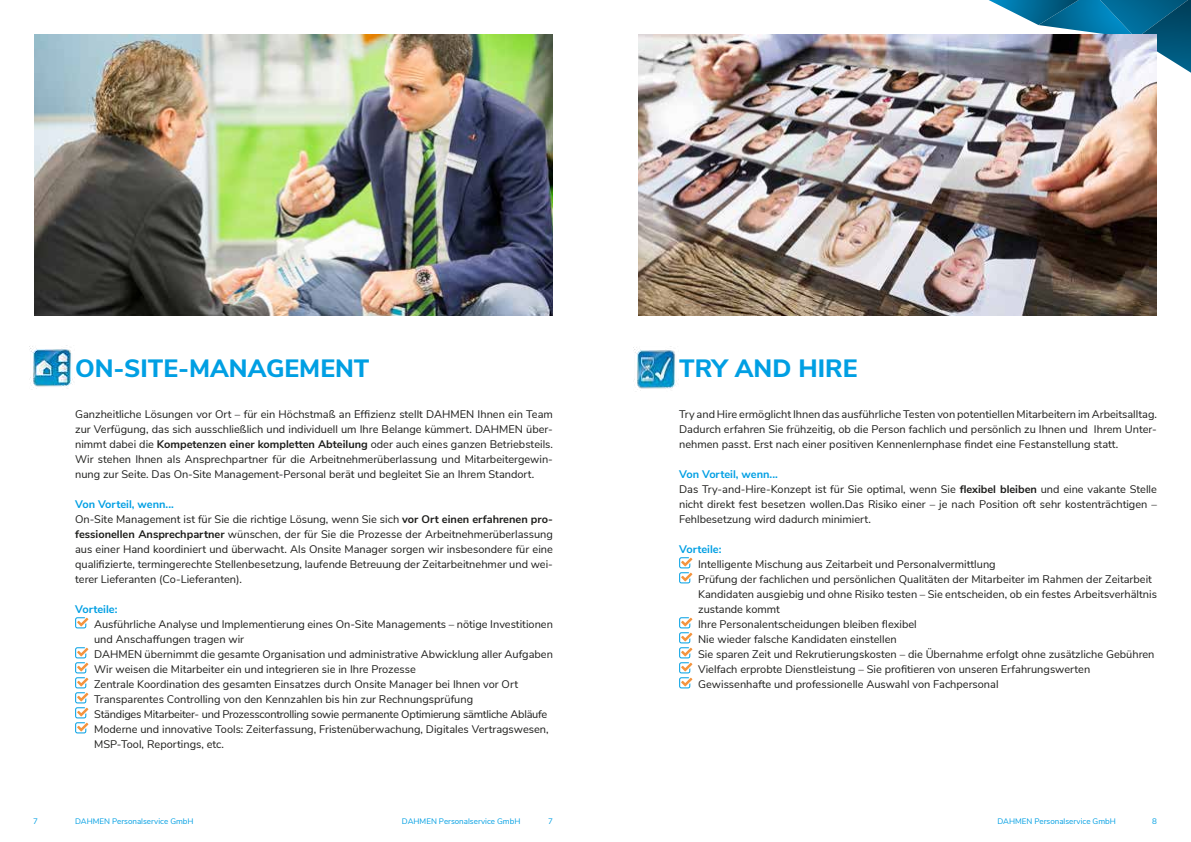
<style>
.page{position:relative;width:1191px;height:842px;background:#fff}
.page>*{position:absolute;margin:0;border:0;box-sizing:border-box;transform-origin:0 0}
.t1{font:800 25px "Nunito Sans";color:#009fe3}
.t2{font:11px/15px "Nunito Sans";color:#1d1d1b}
.t3{font:700 11px "Nunito Sans";color:#009fe3}
.t4{font:8px "Nunito Sans";color:#009fe3}
.s1{font-weight:700}
.s2{font-weight:700;color:#009fe3}
</style>
<div class="page">
<svg style="left:971px;top:0;width:220px;height:73px"></svg>
<svg style="left:679px;top:557px;width:13px;height:26px"></svg>
<svg style="left:679px;top:617px;width:13px;height:71px"></svg>
<img style="left:633px;top:346px;width:44px;height:45px">
<img style="left:638px;top:35px;width:519px;height:280px">
<svg style="left:75px;top:617px;width:13px;height:11px"></svg>
<svg style="left:75px;top:647px;width:13px;height:86px"></svg>
<img style="left:34px;top:35px;width:519px;height:281px">
<img style="left:29px;top:345px;width:46px;height:44px">
<h1 class="t1" style="left:75px;top:350px;width:296px">ON-SITE-MANAGEMENT</h1>
<p class="t2" style="left:75px;top:406px;width:479px;text-align:justify">Ganzheitliche Lösungen vor Ort – für ein Höchstmaß an Effizienz stellt DAHMEN Ihnen ein Team zur Verfügung, das sich ausschließlich und individuell um Ihre Belange kümmert. DAHMEN über&shy;nimmt dabei die <span class="s1">Kompetenzen einer kompletten Abteilung</span> oder auch eines ganzen Betriebsteils.<br>Wir stehen Ihnen als Ansprechpartner für die Arbeitnehmerüberlassung und Mitarbeitergewin&shy;nung zur Seite. Das On-Site Management-Personal berät und begleitet Sie an Ihrem Standort.</p>
<p class="t2" style="left:75px;top:496px;width:479px"><span class="s2">Von Vorteil, wenn...<br></span>On-Site Management ist für Sie die richtige Lösung, wenn Sie sich <span class="s1">vor Ort einen erfahrenen pro&shy;fessionellen Ansprechpartner</span> wünschen, der für Sie die Prozesse der Arbeitnehmerüberlassung aus einer Hand koordiniert und überwacht. Als Onsite Manager sorgen wir insbesondere für eine qualifizierte, termingerechte Stellenbesetzung, laufende Betreuung der Zeitarbeitnehmer und wei&shy;terer Lieferanten (Co-Lieferanten).</p>
<p class="t3" style="left:75px;top:602px;width:44px">Vorteile:</p>
<p class="t2" style="left:94px;top:616px;width:460px">Ausführliche Analyse und Implementierung eines On-Site Managements – nötige Investitionen und Anschaffungen tragen wir<br>DAHMEN übernimmt die gesamte Organisation und administrative Abwicklung aller Aufgaben Wir weisen die Mitarbeiter ein und integrieren sie in Ihre Prozesse<br>Zentrale Koordination des gesamten Einsatzes durch Onsite Manager bei Ihnen vor Ort Transparentes Controlling von den Kennzahlen bis hin zur Rechnungsprüfung<br>Ständiges Mitarbeiter- und Prozesscontrolling sowie permanente Optimierung sämtliche Abläufe Moderne und innovative Tools: Zeiterfassung, Fristenüberwachung, Digitales Vertragswesen, MSP-Tool, Reportings, etc.</p>
<h1 class="t1" style="left:679px;top:350px;width:180px">TRY AND HIRE</h1>
<p class="t2" style="left:679px;top:406px;width:479px;text-align:justify">Try and Hire ermöglicht Ihnen das ausführliche Testen von potentiellen Mitarbeitern im Arbeitsalltag.<br>Dadurch erfahren Sie frühzeitig, ob die Person fachlich und persönlich zu Ihnen und Ihrem Unter&shy;nehmen passt. Erst nach einer positiven Kennenlernphase findet eine Festanstellung statt.</p>
<p class="t2" style="left:679px;top:466px;width:479px"><span class="s2">Von Vorteil, wenn...<br></span>Das Try-and-Hire-Konzept ist für Sie optimal, wenn Sie <span class="s1">flexibel bleiben</span> und eine vakante Stelle nicht direkt fest besetzen wollen.Das Risiko einer – je nach Position oft sehr kostenträchtigen – Fehlbesetzung wird dadurch minimiert.</p>
<p class="t3" style="left:679px;top:541px;width:44px">Vorteile:</p>
<p class="t2" style="left:698px;top:556px;width:460px">Intelligente Mischung aus Zeitarbeit und Personalvermittlung<br>Prüfung der fachlichen und persönlichen Qualitäten der Mitarbeiter im Rahmen der Zeitarbeit Kandidaten ausgiebig und ohne Risiko testen – Sie entscheiden, ob ein festes Arbeitsverhältnis zustande kommt<br>Ihre Personalentscheidungen bleiben flexibel<br>Nie wieder falsche Kandidaten einstellen<br>Sie sparen Zeit und Rekrutierungskosten – die Übernahme erfolgt ohne zusätzliche Gebühren Vielfach erprobte Dienstleistung – Sie profitieren von unseren Erfahrungswerten Gewissenhafte und professionelle Auswahl von Fachpersonal</p>
<p class="t4" style="left:402px;top:815px;width:120px">DAHMEN Personalservice GmbH</p>
<p class="t4" style="left:548px;top:815px;width:6px">7</p>
<p class="t4" style="left:33px;top:815px;width:6px">7</p>
<p class="t4" style="left:75px;top:815px;width:120px">DAHMEN Personalservice GmbH</p>
<p class="t4" style="left:997px;top:815px;width:120px">DAHMEN Personalservice GmbH</p>
<p class="t4" style="left:1152px;top:815px;width:6px">8</p>
</div>
